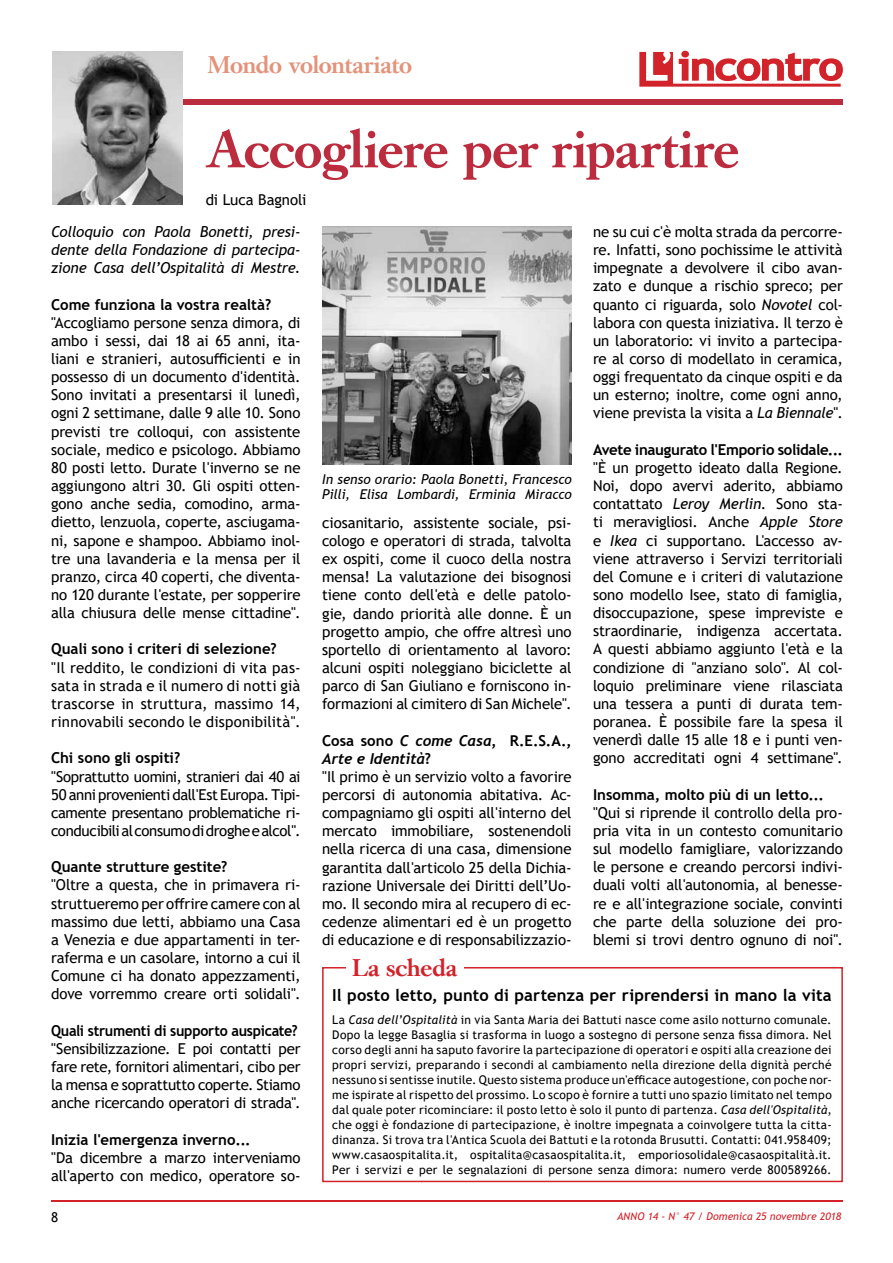
<style>
.page{position:relative;width:893px;height:1263px;background:#fff}
.page>*{position:absolute;margin:0;border:0;box-sizing:border-box;transform-origin:0 0}
.t1{font:500 52.5px "Caslon Book BE";letter-spacing:-.005em;color:#bc2c3f}
.t2{font:500 24px "Caslon Book BE";letter-spacing:-.01em;color:#e5927a}
.t3{font:500 24px "Caslon Book BE";color:#d2232a}
.t4{font:700 16.5px "Trebuchet MS";letter-spacing:.005em;color:#000}
.t5{font:15px/18.1px "Trebuchet MS";letter-spacing:-.01em;color:#000;text-align:justify}
.t6{font:700 15px "Trebuchet MS";letter-spacing:-.005em;color:#000}
.t7{font:italic 15px/18.1px "Trebuchet MS";letter-spacing:-.01em;color:#000;text-align:justify}
.t8{font:700 15px "Trebuchet MS";letter-spacing:-.025em;color:#000}
.t9{font:700 15px "Trebuchet MS";letter-spacing:-.005em;color:#000;scale:.95 1}
.t10{font:italic 700 15px "Trebuchet";letter-spacing:-.01em;color:#000}
.t11{font:italic 13.5px/15px "Trebuchet MS";letter-spacing:.005em;color:#000}
.t12{font:13.5px "Trebuchet MS";color:#000}
.t13{font:12px/15px "Trebuchet MS";letter-spacing:.025em;color:#000;text-align:justify}
.t14{font:italic 10.5px "Trebuchet MS";color:#d2232a}
.s1{font-family:"Trebuchet";font-style:italic}
.s2{font-family:"Trebuchet MS";font-style:normal}
.s3{font-style:italic}
</style>
<div class="page">
<hr style="left:51px;top:1200px;width:791px;height:2px;background:#d2232a">
<div style="left:52px;top:99px;width:790px;height:6px;background:#bc2c3f"></div>
<img style="left:52px;top:51px;width:130px;height:154px">
<div style="left:322px;top:967px;width:521px;height:215px;border:2px solid #d2232a"></div>
<div style="left:346px;top:954px;width:117px;height:30px;background:#fff"></div>
<svg style="left:639px;top:52px;width:204px;height:35px"></svg>
<img style="left:322px;top:226px;width:250px;height:239px">
<h2 class="t2" style="left:208px;top:51px;width:206px">Mondo volontariato</h2>
<h1 class="t1" style="left:206px;top:119px;width:535px">Accogliere per ripartire</h1>
<p class="t5" style="left:206px;top:190px;width:102px">di Luca Bagnoli</p>
<p class="t7" style="left:51px;top:223px;width:251px">Colloquio con Paola Bonetti, presi&shy;dente della Fondazione di partecipa&shy;zione Casa dell’Ospitalità di Mestre.</p>
<p class="t6" style="left:51px;top:295px;width:222px">Come funziona la vostra realtà?</p>
<p class="t5" style="left:51px;top:313px;width:251px">"Accogliamo persone senza dimora, di ambo i sessi, dai 18 ai 65 anni, ita&shy;liani e stranieri, autosufficienti e in possesso di un documento d'identità.<br>Sono invitati a presentarsi il lunedì, ogni 2 settimane, dalle 9 alle 10. Sono previsti tre colloqui, con assistente sociale, medico e psicologo. Abbiamo 80 posti letto. Durate l'inverno se ne aggiungono altri 30. Gli ospiti otten&shy;gono anche sedia, comodino, arma&shy;dietto, lenzuola, coperte, asciugama&shy;ni, sapone e shampoo. Abbiamo inol&shy;tre una lavanderia e la mensa per il pranzo, circa 40 coperti, che diventa&shy;no 120 durante l'estate, per sopperire alla chiusura delle mense cittadine".</p>
<p class="t6" style="left:51px;top:640px;width:227px">Quali sono i criteri di selezione?</p>
<p class="t5" style="left:51px;top:658px;width:251px">"Il reddito, le condizioni di vita pas&shy;sata in strada e il numero di notti già trascorse in struttura, massimo 14, rinnovabili secondo le disponibilità".</p>
<p class="t6" style="left:51px;top:749px;width:131px">Chi sono gli ospiti?</p>
<p class="t5" style="left:51px;top:767px;width:251px">"Soprattutto uomini, stranieri dai 40 ai 50 anni provenienti dall'Est Europa. Tipi&shy;camente presentano problematiche ri&shy;conducibili al consumo di droghe e alcol".</p>
<p class="t6" style="left:51px;top:857px;width:178px">Quante strutture gestite?</p>
<p class="t5" style="left:51px;top:876px;width:251px">"Oltre a questa, che in primavera ri&shy;struttueremo per offrire camere con al massimo due letti, abbiamo una Casa a Venezia e due appartamenti in ter&shy;raferma e un casolare, intorno a cui il Comune ci ha donato appezzamenti, dove vorremmo creare orti solidali".</p>
<p class="t9" style="left:51px;top:1021px;width:261px">Quali strumenti di supporto auspicate?</p>
<p class="t5" style="left:51px;top:1039px;width:251px">"Sensibilizzazione. E poi contatti per fare rete, fornitori alimentari, cibo per la mensa e soprattutto coperte. Stiamo anche ricercando operatori di strada".</p>
<p class="t6" style="left:51px;top:1130px;width:201px">Inizia l'emergenza inverno...</p>
<p class="t5" style="left:51px;top:1148px;width:251px">"Da dicembre a marzo interveniamo all'aperto con medico, operatore so-</p>
<p class="t12" style="left:51px;top:1208px;width:9px">8</p>
<p class="t11" style="left:322px;top:472px;width:251px">In senso orario: Paola Bonetti, Francesco<br>Pilli, Elisa Lombardi, Erminia Miracco</p>
<p class="t5" style="left:322px;top:513px;width:251px">ciosanitario, assistente sociale, psi&shy;cologo e operatori di strada, talvolta ex ospiti, come il cuoco della nostra mensa! La valutazione dei bisognosi tiene conto dell'età e delle patolo&shy;gie, dando priorità alle donne. È un progetto ampio, che offre altresì uno sportello di orientamento al lavoro: alcuni ospiti noleggiano biciclette al parco di San Giuliano e forniscono in&shy;formazioni al cimitero di San Michele".</p>
<p class="t6" style="left:322px;top:731px;width:251px">Cosa sono <span class="s1">C come Casa</span>, R.E.S.A.,</p>
<p class="t10" style="left:322px;top:749px;width:111px">Arte e Identità<span class="s2">?</span></p>
<p class="t5" style="left:322px;top:767px;width:251px">"Il primo è un servizio volto a favorire percorsi di autonomia abitativa. Ac&shy;compagniamo gli ospiti all'interno del mercato immobiliare, sostenendoli nella ricerca di una casa, dimensione garantita dall'articolo 25 della Dichia&shy;razione Universale dei Diritti dell’Uo&shy;mo. Il secondo mira al recupero di ec&shy;cedenze alimentari ed è un progetto di educazione e di responsabilizzazio-</p>
<p class="t5" style="left:593px;top:222px;width:251px">ne su cui c'è molta strada da percorre&shy;re. Infatti, sono pochissime le attività impegnate a devolvere il cibo avan&shy;zato e dunque a rischio spreco; per quanto ci riguarda, solo <span class="s3">Novotel</span> col&shy;labora con questa iniziativa. Il terzo è un laboratorio: vi invito a partecipa&shy;re al corso di modellato in ceramica, oggi frequentato da cinque ospiti e da un esterno; inoltre, come ogni anno, viene prevista la visita a <span class="s3">La Biennale</span>".</p>
<p class="t8" style="left:593px;top:440px;width:251px">Avete inaugurato l'Emporio solidale...</p>
<p class="t5" style="left:593px;top:458px;width:251px">"È un progetto ideato dalla Regione.<br>Noi, dopo avervi aderito, abbiamo contattato <span class="s3">Leroy Merlin</span>. Sono sta&shy;ti meravigliosi. Anche <span class="s3">Apple Store </span>e <span class="s3">Ikea</span> ci supportano. L'accesso av&shy;viene attraverso i Servizi territoriali del Comune e i criteri di valutazione sono modello Isee, stato di famiglia, disoccupazione, spese impreviste e straordinarie, indigenza accertata.<br>A questi abbiamo aggiunto l'età e la condizione di "anziano solo". Al col&shy;loquio preliminare viene rilasciata una tessera a punti di durata tem&shy;poranea. È possibile fare la spesa il venerdì dalle 15 alle 18 e i punti ven&shy;gono accreditati ogni 4 settimane".</p>
<p class="t6" style="left:593px;top:785px;width:232px">Insomma, molto più di un letto...</p>
<p class="t5" style="left:593px;top:803px;width:251px">"Qui si riprende il controllo della pro&shy;pria vita in un contesto comunitario sul modello famigliare, valorizzando le persone e creando percorsi indivi&shy;duali volti all'autonomia, al benesse&shy;re e all'integrazione sociale, convinti che parte della soluzione dei pro&shy;blemi si trovi dentro ognuno di noi".</p>
<h2 class="t3" style="left:353px;top:954px;width:106px">La scheda</h2>
<p class="t4" style="left:332px;top:985px;width:501px">Il posto letto, punto di partenza per riprendersi in mano la vita</p>
<p class="t13" style="left:332px;top:1012px;width:501px">La <span class="s3">Casa dell’Ospitalità</span> in via Santa Maria dei Battuti nasce come asilo notturno comunale.<br>Dopo la legge Basaglia si trasforma in luogo a sostegno di persone senza fissa dimora. Nel corso degli anni ha saputo favorire la partecipazione di operatori e ospiti alla creazione dei propri servizi, preparando i secondi al cambiamento nella direzione della dignità perché nessuno si sentisse inutile. Questo sistema produce un'efficace autogestione, con poche nor&shy;me ispirate al rispetto del prossimo. Lo scopo è fornire a tutti uno spazio limitato nel tempo dal quale poter ricominciare: il posto letto è solo il punto di partenza. <span class="s3">Casa dell'Ospitalità</span>, che oggi è fondazione di partecipazione, è inoltre impegnata a coinvolgere tutta la citta&shy;dinanza. Si trova tra l'Antica Scuola dei Battuti e la rotonda Brusutti. Contatti: 041.958409; www.casaospitalita.it, ospitalita@casaospitalita.it, emporiosolidale@casaospitalità.it.<br>Per i servizi e per le segnalazioni di persone senza dimora: numero verde 800589266.</p>
<p class="t14" style="left:617px;top:1210px;width:226px">ANNO 14 - N° 47 / Domenica 25 novembre 2018</p>
</div>
